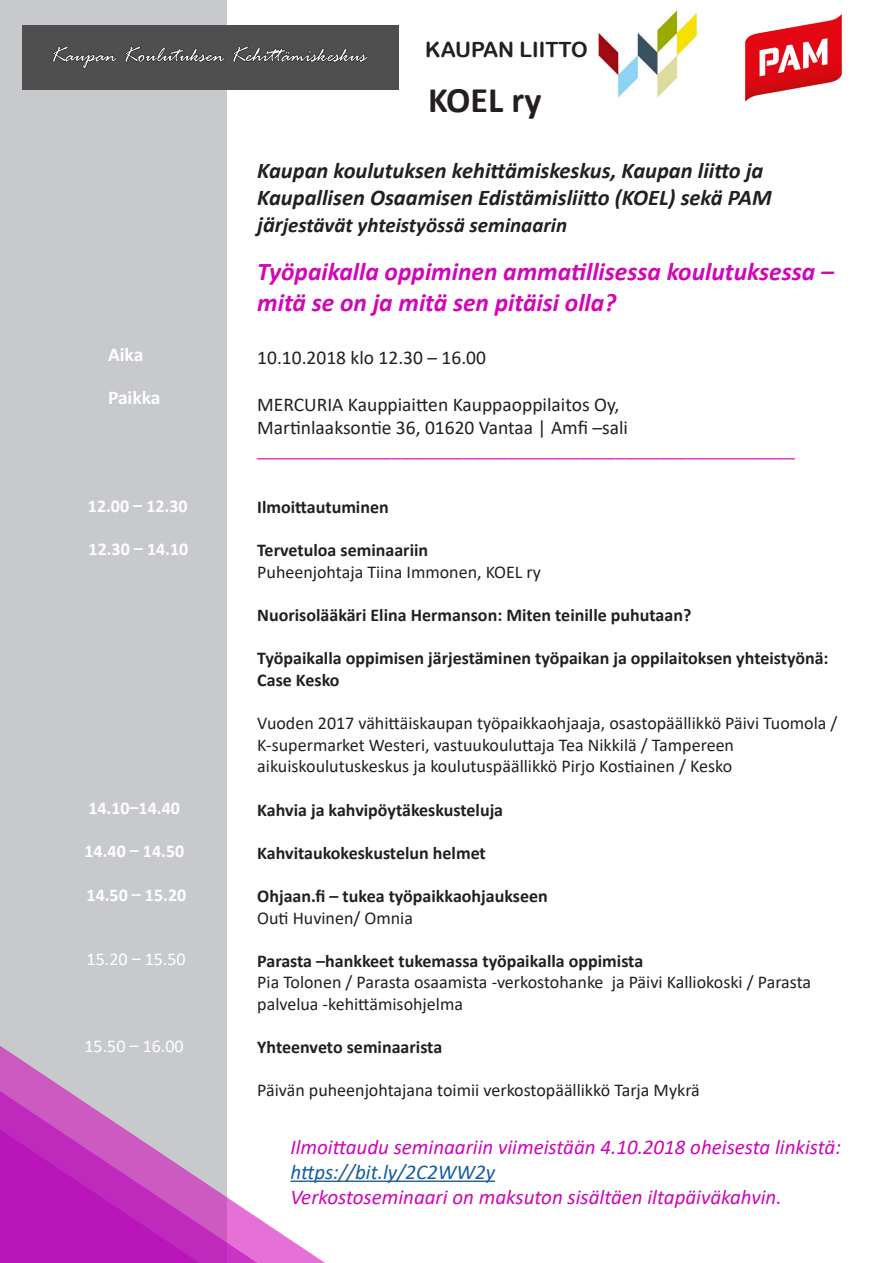
<style>
.page{position:relative;width:893px;height:1263px;background:#fff}
.page>*{position:absolute;margin:0;border:0;box-sizing:border-box;transform-origin:0 0}
.t1{font:700 36px "Calibri";color:#231f20}
.t2{font:italic 700 25.5px/30.6px "Calibri";color:#d206b9}
.t3{font:italic 700 22.5px/27px "Calibri";color:#231f20}
.t4{font:italic 21px/25.2px "Calibri";color:#cd06b9}
.t5{font:italic 700 21px "Calibri";color:#231f20}
.t6{font:21px "Arial Rounded MT Bold";color:#231f20}
.t7{font:19.5px "Calibri";color:#231f20}
.t8{font:700 19.5px "Calibri";color:#fff}
.t9{font:18px/21.6px "Calibri";color:#231f20}
.t10{font:700 18px/21.6px "Calibri";color:#231f20}
.t11{font:18px "Calibri";color:#d206b9}
.t12{font:700 18px "Calibri";color:#fff}
.t13{font:18px "Calibri";color:#fff}
.s1{font-size:22.5px}
.s2{font-weight:700}
.s3{color:#175d9e}
</style>
<div class="page">
<div style="left:0;top:0;width:227px;height:1263px;background:#c7c9cc"></div>
<svg style="left:0;top:1046px;width:325px;height:217px"></svg>
<hr style="left:290px;top:1180px;width:205px;height:2px;background:#175d9e">
<img style="left:23px;top:25px;width:375px;height:65px">
<img style="left:597px;top:9px;width:101px;height:89px">
<img style="left:745px;top:14px;width:97px;height:88px">
<p class="t8" style="left:108px;top:340px;width:37px">Aika</p>
<p class="t8" style="left:108px;top:384px;width:54px">Paikka</p>
<p class="t12" style="left:88px;top:493px;width:101px">12.00 – 12.30</p>
<p class="t12" style="left:89px;top:536px;width:101px">12.30 – 14.10</p>
<p class="t12" style="left:88px;top:795px;width:93px">14.10–14.40</p>
<p class="t12" style="left:85px;top:839px;width:101px">14.40 – 14.50</p>
<p class="t12" style="left:87px;top:882px;width:101px">14.50 – 15.20</p>
<p class="t13" style="left:87px;top:947px;width:101px">15.20 – 15.50</p>
<p class="t13" style="left:85px;top:1033px;width:101px">15.50 – 16.00</p>
<p class="t6" style="left:425px;top:37px;width:164px">KAUPAN LIITTO</p>
<p class="t1" style="left:428px;top:74px;width:115px">KOEL ry</p>
<p class="t3" style="left:257px;top:157px;width:516px">Kaupan koulutuksen kehittämiskeskus, Kaupan liitto ja<br>Kaupallisen Osaamisen Edistämisliitto (KOEL) sekä PAM</p>
<p class="t5" style="left:257px;top:211px;width:311px"><span class="s1">jär</span>jestävät yhteistyössä seminaarin</p>
<p class="t2" style="left:257px;top:255px;width:578px">Työpaikalla oppiminen ammatillisessa koulutuksessa – mitä se on ja mitä sen pitäisi olla?</p>
<p class="t7" style="left:257px;top:344px;width:230px">10.10.2018 klo 12.30 – 16.00</p>
<p class="t7" style="left:257px;top:391px;width:364px">MERCURIA Kauppiaitten Kauppaoppilaitos Oy,</p>
<p class="t7" style="left:257px;top:414px;width:372px">Martinlaaksontie 36, 01620 Vantaa | Amfi –sali</p>
<p class="t11" style="left:257px;top:437px;width:539px">____________________________________________________________</p>
<p class="t10" style="left:257px;top:496px;width:133px">Ilmoittautuminen</p>
<p class="t9" style="left:257px;top:539px;width:285px"><span class="s2">Tervetuloa seminaariin<br></span>Puheenjohtaja Tiina Immonen, KOEL ry</p>
<p class="t10" style="left:257px;top:604px;width:436px">Nuorisolääkäri Elina Hermanson: Miten teinille puhutaan?</p>
<p class="t10" style="left:257px;top:647px;width:573px">Työpaikalla oppimisen järjestäminen työpaikan ja oppilaitoksen yhteistyönä:<br>Case Kesko</p>
<p class="t9" style="left:257px;top:712px;width:582px">Vuoden 2017 vähittäiskaupan työpaikkaohjaaja, osastopäällikkö Päivi Tuomola /<br>K-supermarket Westeri, vastuukouluttaja Tea Nikkilä / Tampereen aikuiskoulutuskeskus ja koulutuspäällikkö Pirjo Kostiainen / Kesko</p>
<p class="t10" style="left:257px;top:798px;width:247px">Kahvia ja kahvipöytäkeskusteluja</p>
<p class="t10" style="left:257px;top:842px;width:230px">Kahvitaukokeskustelun helmet</p>
<p class="t10" style="left:257px;top:885px;width:292px">Ohjaan.fi – tukea työpaikkaohjaukseen</p>
<p class="t9" style="left:257px;top:906px;width:157px">Outi Huvinen/ Omnia</p>
<p class="t10" style="left:257px;top:950px;width:387px">Parasta –hankkeet tukemassa työpaikalla oppimista</p>
<p class="t9" style="left:257px;top:971px;width:555px">Pia Tolonen / Parasta osaamista -verkostohanke ja Päivi Kalliokoski / Parasta palvelua -kehittämisohjelma</p>
<p class="t10" style="left:257px;top:1036px;width:186px">Yhteenveto seminaarista</p>
<p class="t9" style="left:257px;top:1079px;width:444px">Päivän puheenjohtajana toimii verkostopäällikkö Tarja Mykrä</p>
<p class="t4" style="left:290px;top:1133px;width:552px">Ilmoittaudu seminaariin viimeistään 4.10.2018 oheisesta linkistä:</p>
<p class="t4" style="left:290px;top:1158px;width:493px"><span class="s3">https://bit.ly/2C2WW2y<br></span>Verkostoseminaari on maksuton sisältäen iltapäiväkahvin.</p>
</div>
